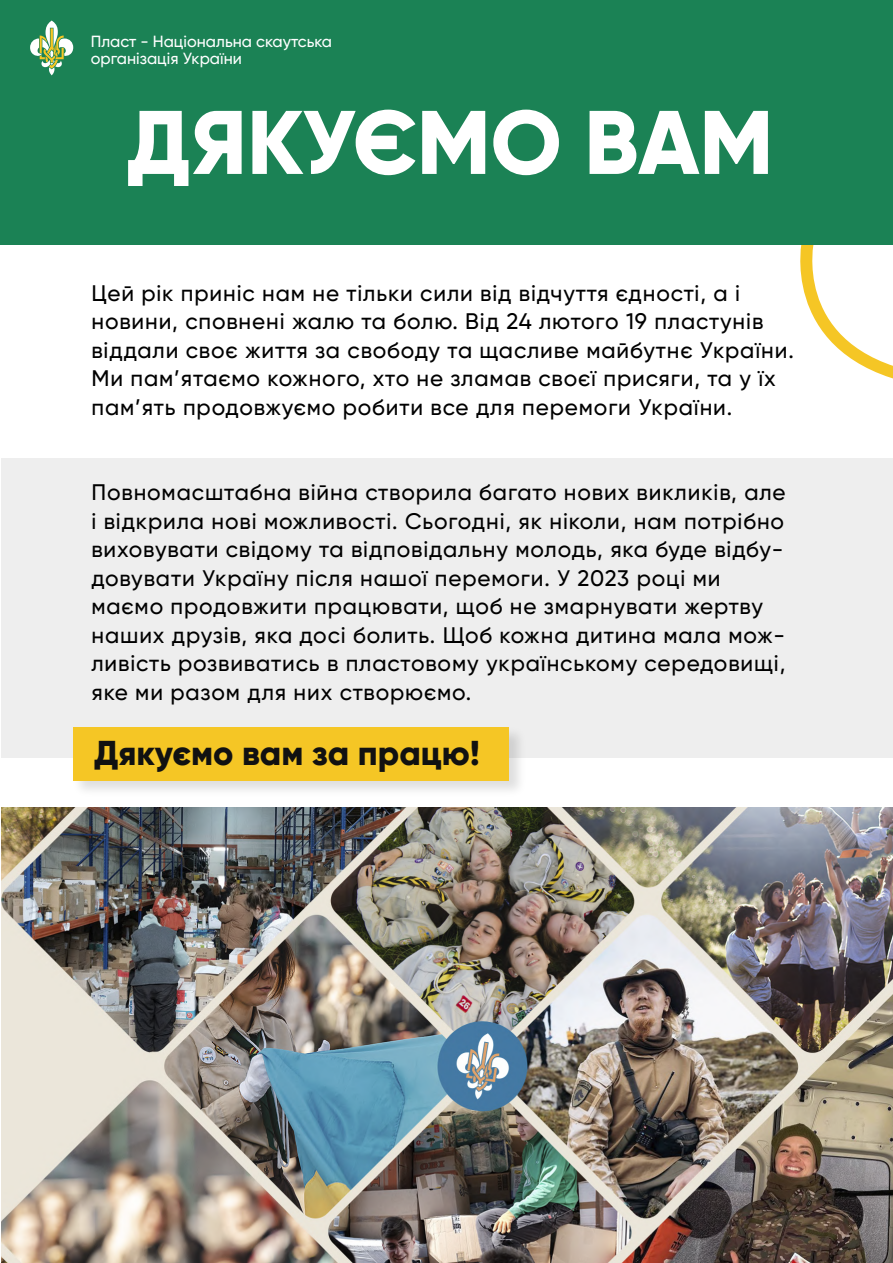
<style>
.page{position:relative;width:893px;height:1263px;background:#fff}
.page>*{position:absolute;margin:0;border:0;box-sizing:border-box;transform-origin:0 0}
.t1{font:800 90px "Gilroy";color:#fff}
.t2{font:800 34.5px "Gilroy";color:#111}
.t3{font:500 22.5px/28.5px "Gilroy";letter-spacing:.04em;color:#000}
.t4{font:500 16.2px/17.1px "Gilroy";color:#fff}
</style>
<div class="page">
<div style="left:2px;top:458px;width:891px;height:299px;background:#eee"></div>
<svg style="left:800px;top:245px;width:93px;height:134px"></svg>
<div style="left:0;top:0;width:893px;height:245px;background:#1b8255"></div>
<svg style="left:30px;top:21px;width:43px;height:54px"></svg>
<img style="left:69px;top:727px;width:461px;height:64px">
<div style="left:73px;top:727px;width:435px;height:53px;background:#f5c625"></div>
<img style="left:2px;top:808px;width:891px;height:455px">
<p class="t4" style="left:91px;top:33px;width:243px">Пласт - Національна скаутська організація України</p>
<h1 class="t1" style="left:127px;top:86px;width:648px">ДЯКУЄМО ВАМ</h1>
<p class="t3" style="left:91px;top:278px;width:704px">Цей рік приніс нам не тільки сили від відчуття єдності, а і новини, сповнені жалю та болю. Від 24 лютого 19 пластунів віддали своє життя за свободу та щасливе майбутнє України.<br>Ми пам’ятаємо кожного, хто не зламав своєї присяги, та у їх пам’ять продовжуємо робити все для перемоги України.</p>
<p class="t3" style="left:91px;top:478px;width:696px">Повномасштабна війна створила багато нових викликів, але і відкрила нові можливості. Сьогодні, як ніколи, нам потрібно виховувати свідому та відповідальну молодь, яка буде відбу&shy;довувати Україну після нашої перемоги. У 2023 році ми маємо продовжити працювати, щоб не змарнувати жертву наших друзів, яка досі болить. Щоб кожна дитина мала мож&shy;ливість розвиватись в пластовому українському середовищі, яке ми разом для них створюємо.</p>
<h2 class="t2" style="left:94px;top:731px;width:387px">Дякуємо вам за працю!</h2>
</div>
